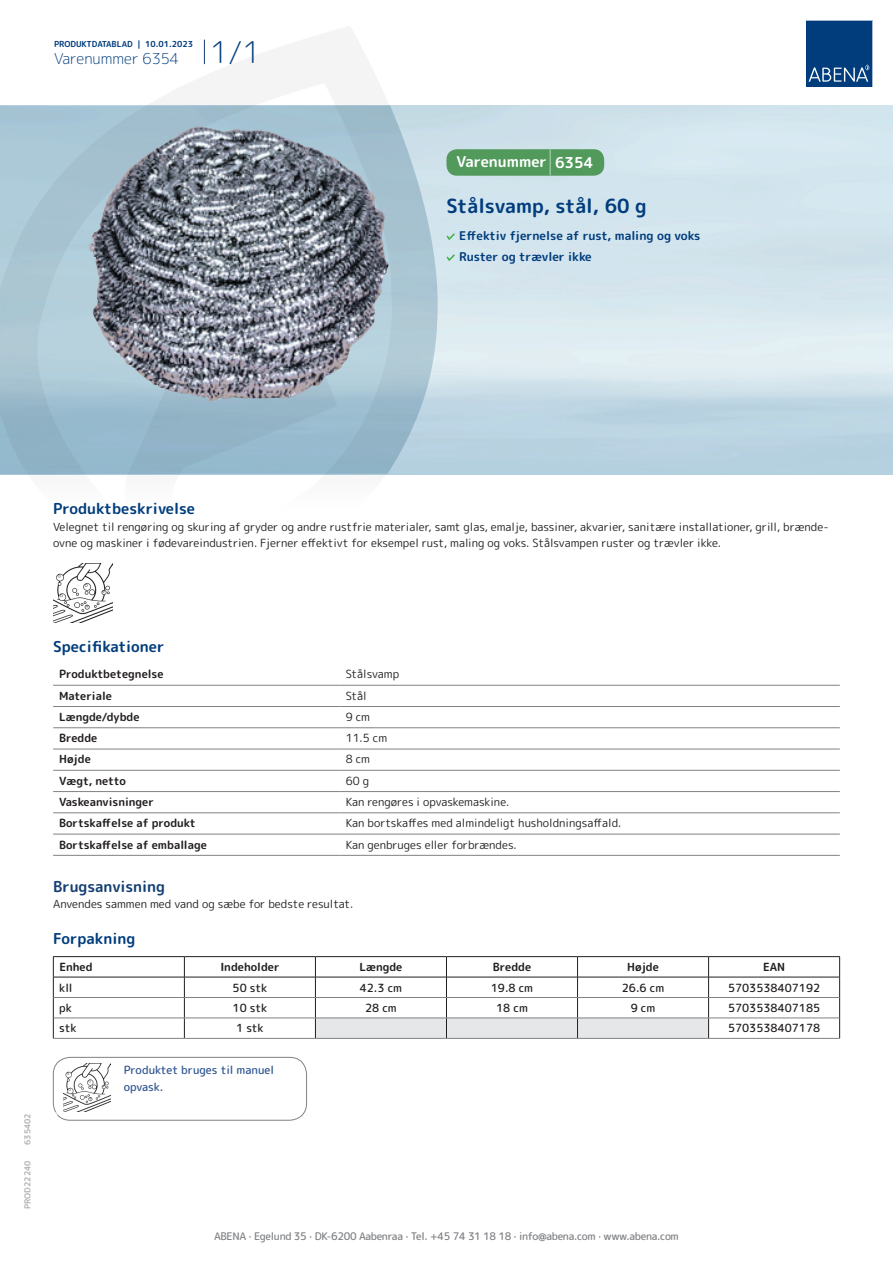
<style>
.page{position:relative;width:893px;height:1263px;background:#fff}
.page>*{position:absolute;margin:0;border:0;box-sizing:border-box;transform-origin:0 0}
.t1{font:700 19.5px "Rounded Mplus 1 c";color:#013d7d}
.t2{font:700 15px "Rounded Mplus 1 c";color:#013d7d}
.t3{font:300 15px "Rounded Mplus 1 c";color:#013d7d}
.t4{font:700 15px "Rounded Mplus 1 c";color:#fff}
.t5{font:700 15px "Rounded Mplus 1 c";color:#153f74}
.t6{font:700 12px/21px "Rounded Mplus 1 c";color:#013d7d}
.t7{font:11.25px/16.5px "Rounded Mplus 1 c";color:#231f20}
.t8{font:700 11.25px "Rounded Mplus 1 c";color:#231f20}
.t9{font:500 11.25px "Rounded Mplus 1 c";color:#231f20}
.t10{font:500 11.25px/16.5px "Rounded Mplus 1 c";color:#305691}
.t11{font:500 10.5px "Rounded Mplus 1 c";letter-spacing:-.03em;color:#808285}
.t12{font:700 10.5px "Rounded Mplus 1 c";color:#fff}
.t13{font:700 8.25px "Rounded Mplus 1 c";color:#013d7d}
.t14{font:700 8.25px "Rounded Mplus 1 c";color:#b2b3b7}
.s1{font-size:30px}
.s2{font-size:25.5px}
</style>
<div class="page">
<svg style="left:0;top:26px;width:439px;height:585px"></svg>
<svg style="left:0;top:106px;width:438px;height:368px;background:#a3c2d1"></svg>
<svg style="left:204px;top:40px;width:1px;height:24px"></svg>
<svg style="left:806px;top:20px;width:67px;height:67px;background:#144b86"></svg>
<img style="left:89px;top:127px;width:300px;height:275px">
<img style="left:53px;top:563px;width:59px;height:59px">
<hr style="left:53px;top:685px;width:287px;height:1px;background:#808285">
<hr style="left:340px;top:685px;width:500px;height:1px;background:#808285">
<hr style="left:53px;top:706px;width:287px;height:1px;background:#808285">
<hr style="left:340px;top:706px;width:500px;height:1px;background:#808285">
<hr style="left:53px;top:727px;width:287px;height:1px;background:#808285">
<hr style="left:340px;top:727px;width:500px;height:1px;background:#808285">
<hr style="left:53px;top:749px;width:287px;height:1px;background:#808285">
<hr style="left:340px;top:749px;width:500px;height:1px;background:#808285">
<hr style="left:53px;top:770px;width:287px;height:1px;background:#808285">
<hr style="left:340px;top:770px;width:500px;height:1px;background:#808285">
<hr style="left:53px;top:791px;width:287px;height:1px;background:#808285">
<hr style="left:340px;top:791px;width:500px;height:1px;background:#808285">
<hr style="left:53px;top:812px;width:287px;height:1px;background:#808285">
<hr style="left:340px;top:812px;width:500px;height:1px;background:#808285">
<hr style="left:53px;top:834px;width:287px;height:1px;background:#808285">
<hr style="left:340px;top:834px;width:500px;height:1px;background:#808285">
<hr style="left:53px;top:855px;width:287px;height:1px;background:#808285">
<hr style="left:340px;top:855px;width:500px;height:1px;background:#808285">
<hr style="left:53px;top:956px;width:131px;height:1px;background:#231f20">
<hr style="left:184px;top:956px;width:131px;height:1px;background:#231f20">
<hr style="left:315px;top:956px;width:131px;height:1px;background:#231f20">
<hr style="left:446px;top:956px;width:131px;height:1px;background:#231f20">
<hr style="left:577px;top:956px;width:132px;height:1px;background:#231f20">
<hr style="left:709px;top:956px;width:131px;height:1px;background:#231f20">
<hr style="left:53px;top:977px;width:131px;height:1px;background:#231f20">
<hr style="left:184px;top:977px;width:131px;height:1px;background:#231f20">
<hr style="left:709px;top:977px;width:131px;height:1px;background:#231f20">
<svg style="left:53px;top:957px;width:1px;height:81px"></svg>
<svg style="left:184px;top:957px;width:1px;height:81px"></svg>
<svg style="left:315px;top:957px;width:394px;height:81px"></svg>
<svg style="left:839px;top:957px;width:1px;height:81px"></svg>
<hr style="left:54px;top:997px;width:130px;height:1px;background:#808285">
<hr style="left:184px;top:997px;width:131px;height:1px;background:#808285">
<hr style="left:315px;top:997px;width:131px;height:1px;background:#808285">
<hr style="left:446px;top:997px;width:131px;height:1px;background:#808285">
<hr style="left:577px;top:997px;width:132px;height:1px;background:#808285">
<hr style="left:709px;top:997px;width:130px;height:1px;background:#808285">
<hr style="left:54px;top:1018px;width:130px;height:1px;background:#808285">
<hr style="left:184px;top:1018px;width:131px;height:1px;background:#808285">
<hr style="left:315px;top:1018px;width:131px;height:1px;background:#808285">
<hr style="left:446px;top:1018px;width:131px;height:1px;background:#808285">
<hr style="left:577px;top:1018px;width:132px;height:1px;background:#808285">
<hr style="left:709px;top:1018px;width:130px;height:1px;background:#808285">
<hr style="left:53px;top:1038px;width:131px;height:1px;background:#808285">
<hr style="left:184px;top:1038px;width:131px;height:1px;background:#808285">
<hr style="left:315px;top:1038px;width:131px;height:1px;background:#808285">
<hr style="left:446px;top:1038px;width:131px;height:1px;background:#808285">
<hr style="left:577px;top:1038px;width:132px;height:1px;background:#808285">
<hr style="left:709px;top:1038px;width:131px;height:1px;background:#808285">
<img style="left:63px;top:1064px;width:47px;height:47px">
<div style="left:53px;top:1057px;width:254px;height:63px;border:1px solid #808285;border-radius:17px"></div>
<svg style="left:446px;top:233px;width:9px;height:7px"></svg>
<svg style="left:446px;top:254px;width:9px;height:7px"></svg>
<div style="left:446px;top:149px;width:158px;height:27px;background:#52995c;border-radius:10px"></div>
<p class="t13" style="left:54px;top:38px;width:141px">PRODUKTDATABLAD | 10.01.2023</p>
<h2 class="t3" style="left:54px;top:48px;width:208px">Varenummer 6354 <span class="s1">1/1</span></h2>
<h2 class="t4" style="left:457px;top:151px;width:138px">Varenummer <span class="s2">|</span> 6354</h2>
<h1 class="t1" style="left:446px;top:192px;width:202px">Stålsvamp, stål, 60 g</h1>
<p class="t6" style="left:459px;top:225px;width:243px">Effektiv fjernelse af rust, maling og voks<br>Ruster og trævler ikke</p>
<h2 class="t2" style="left:53px;top:498px;width:143px">Produktbeskrivelse</h2>
<p class="t7" style="left:53px;top:518px;width:777px">Velegnet til rengøring og skuring af gryder og andre rustfrie materialer, samt glas, emalje, bassiner, akvarier, sanitære installationer, grill, brænde&shy;ovne og maskiner i fødevareindustrien. Fjerner effektivt for eksempel rust, maling og voks. Stålsvampen ruster og trævler ikke.</p>
<p class="t14" style="left:22px;top:1145px;width:33px;rotate:-90deg">635402</p>
<p class="t14" style="left:22px;top:1209px;width:50px;rotate:-90deg">PROD22240</p>
<h2 class="t2" style="left:53px;top:635px;width:113px">Specifikationer</h2>
<p class="t8" style="left:59px;top:666px;width:106px">Produktbetegnelse</p>
<p class="t7" style="left:346px;top:666px;width:55px">Stålsvamp</p>
<p class="t8" style="left:59px;top:688px;width:54px">Materiale</p>
<p class="t7" style="left:346px;top:687px;width:23px">Stål</p>
<p class="t8" style="left:59px;top:709px;width:82px">Længde/dybde</p>
<p class="t7" style="left:346px;top:708px;width:26px">9 cm</p>
<p class="t8" style="left:59px;top:730px;width:40px">Bredde</p>
<p class="t7" style="left:346px;top:730px;width:43px">11.5 cm</p>
<p class="t8" style="left:59px;top:751px;width:33px">Højde</p>
<p class="t7" style="left:346px;top:751px;width:26px">8 cm</p>
<p class="t8" style="left:59px;top:773px;width:68px">Vægt, netto</p>
<p class="t7" style="left:346px;top:772px;width:25px">60 g</p>
<p class="t8" style="left:59px;top:794px;width:96px">Vaskeanvisninger</p>
<p class="t7" style="left:346px;top:794px;width:165px">Kan rengøres i opvaskemaskine.</p>
<p class="t8" style="left:59px;top:815px;width:138px">Bortskaffelse af produkt</p>
<p class="t7" style="left:346px;top:815px;width:277px">Kan bortskaffes med almindeligt husholdningsaffald.</p>
<p class="t8" style="left:59px;top:836px;width:149px">Bortskaffelse af emballage</p>
<p class="t7" style="left:346px;top:836px;width:173px">Kan genbruges eller forbrændes.</p>
<h2 class="t5" style="left:53px;top:875px;width:113px">Brugsanvisning</h2>
<p class="t7" style="left:53px;top:896px;width:302px">Anvendes sammen med vand og sæbe for bedste resultat.</p>
<h2 class="t2" style="left:53px;top:928px;width:84px">Forpakning</h2>
<p class="t8" style="left:59px;top:959px;width:35px">Enhed</p>
<p class="t8" style="left:220px;top:959px;width:61px">Indeholder</p>
<p class="t8" style="left:359px;top:959px;width:44px">Længde</p>
<p class="t8" style="left:493px;top:959px;width:40px">Bredde</p>
<p class="t8" style="left:627px;top:959px;width:33px">Højde</p>
<p class="t8" style="left:763px;top:959px;width:24px">EAN</p>
<p class="t9" style="left:59px;top:979px;width:15px">kll</p>
<p class="t9" style="left:233px;top:979px;width:36px">50 stk</p>
<p class="t9" style="left:360px;top:979px;width:44px">42.3 cm</p>
<p class="t9" style="left:491px;top:979px;width:44px">19.8 cm</p>
<p class="t9" style="left:622px;top:979px;width:44px">26.6 cm</p>
<p class="t9" style="left:728px;top:979px;width:94px">5703538407192</p>
<p class="t9" style="left:59px;top:1000px;width:14px">pk</p>
<p class="t9" style="left:233px;top:1000px;width:36px">10 stk</p>
<p class="t9" style="left:365px;top:1000px;width:33px">28 cm</p>
<p class="t9" style="left:496px;top:1000px;width:33px">18 cm</p>
<p class="t9" style="left:631px;top:1000px;width:26px">9 cm</p>
<p class="t9" style="left:728px;top:1000px;width:94px">5703538407185</p>
<p class="t9" style="left:59px;top:1020px;width:19px">stk</p>
<p class="t9" style="left:236px;top:1020px;width:29px">1 stk</p>
<p class="t9" style="left:728px;top:1020px;width:94px">5703538407178</p>
<p class="t10" style="left:124px;top:1062px;width:152px">Produktet bruges til manuel opvask.</p>
<p class="t12" style="left:53px;top:1109px;width:7px">*</p>
<p class="t11" style="left:214px;top:1229px;width:466px">ABENA · Egelund 35 · DK-6200 Aabenraa · Tel. +45 74 31 18 18 · info@abena.com · www.abena.com</p>
</div>
